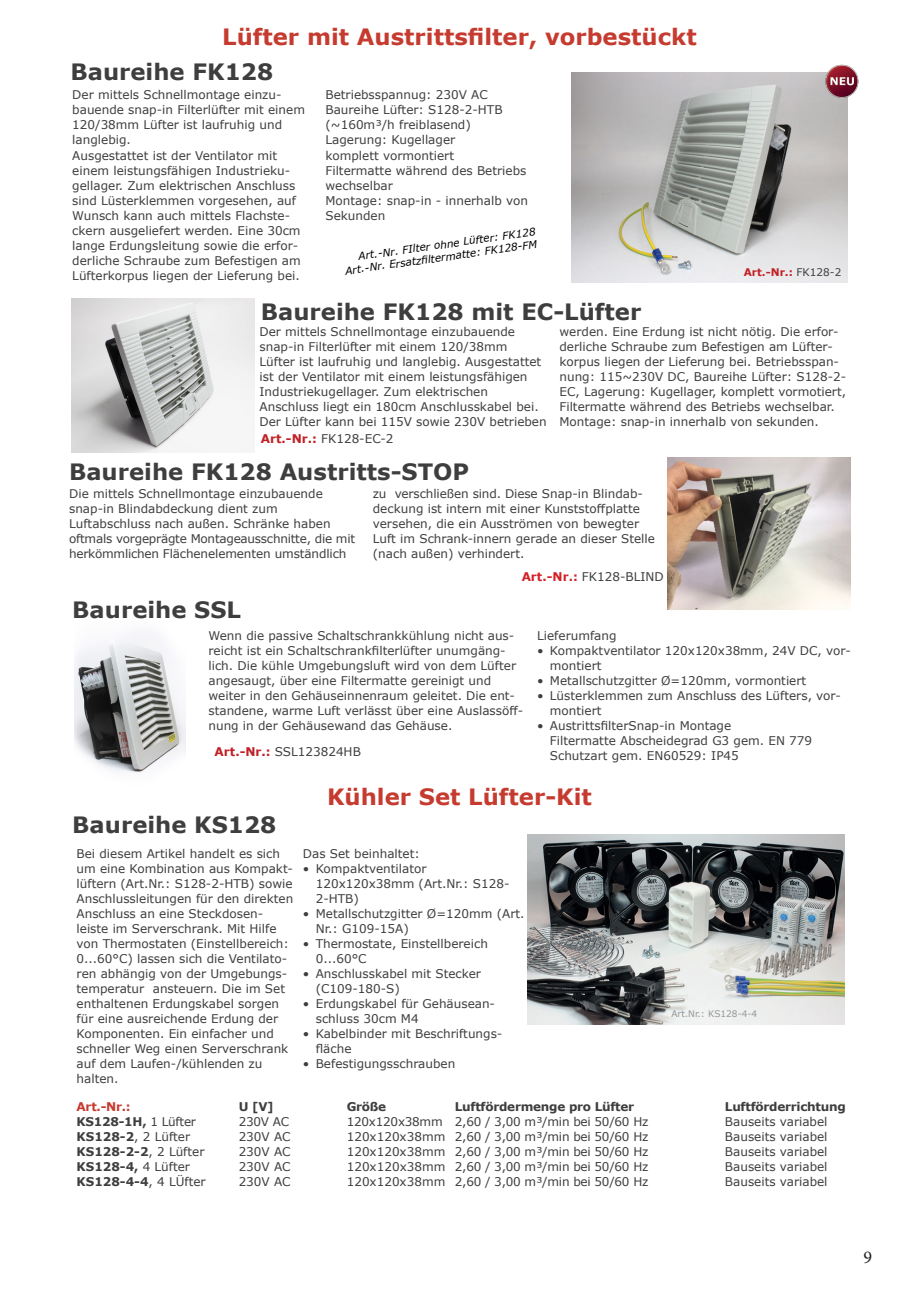
<style>
.page{position:relative;width:919px;height:1289px;background:#fff}
.page>*{position:absolute;margin:0;border:0;box-sizing:border-box;transform-origin:0 0}
.t1{font:700 22.5px "Verdana";color:#3e3e3f}
.t2{font:700 22.5px "Verdana";color:#c63b2f}
.t3{font:18px "Minion Pro";color:#231f20}
.t4{font:12px/15px "Verdana";color:#3e3e3f}
.t5{font:700 12px "Verdana";letter-spacing:-.02em;color:#3e3e3f}
.t6{font:12px "Verdana";letter-spacing:-.02em;color:#3e3e3f}
.t7{font:700 12px "Verdana";color:#c63b2f}
.t8{font:italic 10.5px "Verdana";color:#000}
.t9{font:700 10.5px "Verdana";color:#c12025}
.t10{font:9px "Verdana";color:#939598}
.s1{font-weight:400;color:#3e3e3f}
.s2{font-weight:700;color:#c12025}
.s3{font-weight:700;color:#d3222a}
.s4{font-weight:400}
.s5{font-weight:700}
</style>
<div class="page">
<img style="left:527px;top:834px;width:317px;height:190px">
<img style="left:74px;top:633px;width:111px;height:140px">
<img style="left:571px;top:72px;width:276px;height:211px">
<img style="left:668px;top:457px;width:182px;height:152px">
<img style="left:71px;top:299px;width:183px;height:153px">
<img style="left:824px;top:64px;width:34px;height:36px">
<h1 class="t2" style="left:222px;top:21px;width:476px">Lüfter mit Austrittsfilter, vorbestückt</h1>
<p class="t1" style="left:70px;top:56px;width:204px">Baureihe FK128</p>
<p class="t4" style="left:72px;top:87px;width:234px">Der mittels Schnellmontage einzu&shy;bauende snap-in Filterlüfter mit einem<br>120/38mm Lüfter ist laufruhig und langlebig.</p>
<p class="t4" style="left:72px;top:147px;width:230px">Ausgestattet ist der Ventilator mit einem leistungsfähigen Industrieku&shy;gellager. Zum elektrischen Anschluss sind Lüsterklemmen vorgesehen, auf Wunsch kann auch mittels Flachste&shy;ckern ausgeliefert werden. Eine 30cm lange Erdungsleitung sowie die erfor&shy;derliche Schraube zum Befestigen am Lüfterkorpus liegen der Lieferung bei.</p>
<p class="t4" style="left:325px;top:87px;width:164px">Betriebsspannug: 230V AC</p>
<p class="t4" style="left:325px;top:102px;width:179px">Baureihe Lüfter: S128-2-HTB (~160m³/h freiblasend)</p>
<p class="t4" style="left:325px;top:132px;width:131px">Lagerung: Kugellager</p>
<p class="t4" style="left:325px;top:147px;width:130px">komplett vormontiert</p>
<p class="t4" style="left:325px;top:162px;width:202px">Filtermatte während des Betriebs wechselbar</p>
<p class="t4" style="left:325px;top:192px;width:204px">Montage: snap-in - innerhalb von<br>Sekunden</p>
<p class="t8" style="left:357px;top:249px;width:180px;rotate:-8deg">Art.-Nr. FIlter ohne Lüfter: FK128</p>
<p class="t8" style="left:344px;top:264px;width:195px;rotate:-8deg">Art.-Nr. Ersatzfiltermatte: FK128-FM</p>
<p class="t9" style="left:743px;top:265px;width:99px">Art.-Nr.: <span class="s1">FK128-2</span></p>
<p class="t1" style="left:261px;top:296px;width:382px">Baureihe FK128 mit EC-Lüfter</p>
<p class="t4" style="left:259px;top:323px;width:257px">Der mittels Schnellmontage einzubauende snap-in Filterlüfter mit einem 120/38mm</p>
<p class="t4" style="left:259px;top:353px;width:283px">Lüfter ist laufruhig und langlebig. Ausgestattet ist der Ventilator mit einem leistungsfähigen<br>Industriekugellager. Zum elektrischen</p>
<p class="t4" style="left:259px;top:398px;width:289px">Anschluss liegt ein 180cm Anschlusskabel bei.<br>Der Lüfter kann bei 115V sowie 230V betrieben</p>
<p class="t4" style="left:559px;top:323px;width:288px">werden. Eine Erdung ist nicht nötig. Die erfor&shy;derliche Schraube zum Befestigen am Lüfter&shy;korpus liegen der Lieferung bei. Betriebsspan&shy;nung: 115~230V DC, Baureihe Lüfter: S128-2- EC, Lagerung: Kugellager, komplett vormotiert, Filtermatte während des Betriebs wechselbar.<br>Montage: snap-in innerhalb von sekunden.</p>
<p class="t4" style="left:261px;top:431px;width:134px"><span class="s2">Art.-Nr.:</span> FK128-EC-2</p>
<p class="t1" style="left:69px;top:455px;width:401px">Baureihe FK128 Austritts-STOP</p>
<p class="t4" style="left:69px;top:486px;width:255px">Die mittels Schnellmontage einzubauende snap-in Blindabdeckung dient zum</p>
<p class="t4" style="left:69px;top:516px;width:287px">Luftabschluss nach außen. Schränke haben oftmals vorgeprägte Montageausschnitte, die mit herkömmlichen Flächenelementen umständlich</p>
<p class="t1" style="left:72px;top:594px;width:170px">Baureihe SSL</p>
<p class="t4" style="left:373px;top:486px;width:284px">zu verschließen sind. Diese Snap-in Blindab&shy;deckung ist intern mit einer Kunststoffplatte versehen, die ein Ausströmen von bewegter Luft im Schrank-innern gerade an dieser Stelle (nach außen) verhindert.</p>
<p class="t4" style="left:521px;top:569px;width:143px"><span class="s3">Art.-Nr.:</span> FK128-BLIND</p>
<p class="t4" style="left:208px;top:628px;width:316px">Wenn die passive Schaltschrankkühlung nicht aus&shy;reicht ist ein Schaltschrankfilterlüfter unumgäng&shy;lich. Die kühle Umgebungsluft wird von dem Lüfter angesaugt, über eine Filtermatte gereinigt und weiter in den Gehäuseinnenraum geleitet. Die ent&shy;standene, warme Luft verlässt über eine Auslassöff&shy;nung in der Gehäusewand das Gehäuse.</p>
<p class="t4" style="left:537px;top:628px;width:81px">Lieferumfang</p>
<p class="t4" style="left:550px;top:643px;width:302px;text-indent:-13px">• Kompaktventilator 120x120x38mm, 24V DC, vor&shy;montiert</p>
<p class="t4" style="left:537px;top:673px;width:270px">• Metallschutzgitter Ø=120mm, vormontiert</p>
<p class="t4" style="left:550px;top:688px;width:292px;text-indent:-13px">• Lüsterklemmen zum Anschluss des Lüfters, vor&shy;montiert</p>
<p class="t4" style="left:550px;top:718px;width:264px;text-indent:-13px">• AustrittsfilterSnap-in Montage<br>Filtermatte Abscheidegrad G3 gem. EN 779<br>Schutzart gem. EN60529: IP45</p>
<p class="t4" style="left:214px;top:744px;width:148px"><span class="s2">Art.-Nr.:</span> SSL123824HB</p>
<p class="t1" style="left:72px;top:808px;width:206px">Baureihe KS128</p>
<h1 class="t2" style="left:327px;top:781px;width:266px">Kühler Set Lüfter-Kit</h1>
<p class="t4" style="left:77px;top:845px;width:218px">Bei diesem Artikel handelt es sich um eine Kombination aus Kompakt&shy;lüftern (Art.Nr.: S128-2-HTB) sowie<br>Anschlussleitungen für den direkten<br>Anschluss an eine Steckdosen&shy;leiste im Serverschrank. Mit Hilfe von Thermostaten (Einstellbereich:<br>0...60°C) lassen sich die Ventilato&shy;ren abhängig von der Umgebungs&shy;temperatur ansteuern. Die im Set enthaltenen Erdungskabel sorgen für eine ausreichende Erdung der<br>Komponenten. Ein einfacher und schneller Weg einen Serverschrank auf dem Laufen-/kühlenden zu halten.</p>
<p class="t4" style="left:303px;top:845px;width:118px">Das Set beinhaltet:</p>
<p class="t4" style="left:316px;top:860px;width:195px;text-indent:-13px">• Kompaktventilator<br>120x120x38mm (Art.Nr.: S128-<br>2-HTB)</p>
<p class="t4" style="left:316px;top:905px;width:210px;text-indent:-13px">• Metallschutzgitter Ø=120mm (Art.<br>Nr.: G109-15A)</p>
<p class="t4" style="left:316px;top:935px;width:174px;text-indent:-13px">• Thermostate, Einstellbereich<br>0...60°C</p>
<p class="t4" style="left:316px;top:965px;width:167px;text-indent:-13px">• Anschlusskabel mit Stecker (C109-180-S)</p>
<p class="t4" style="left:316px;top:995px;width:181px;text-indent:-13px">• Erdungskabel für Gehäusean&shy;schluss 30cm M4</p>
<p class="t4" style="left:316px;top:1025px;width:188px;text-indent:-13px">• Kabelbinder mit Beschriftungs&shy;fläche</p>
<p class="t4" style="left:303px;top:1055px;width:154px">• Befestigungsschrauben</p>
<p class="t10" style="left:671px;top:1007px;width:87px">Art.Nr.: KS128-4-4</p>
<p class="t7" style="left:77px;top:1098px;width:56px">Art.-Nr.:</p>
<p class="t5" style="left:239px;top:1098px;width:37px">U [V]</p>
<p class="t5" style="left:347px;top:1098px;width:41px">Größe</p>
<p class="t5" style="left:455px;top:1098px;width:181px">Luftfördermenge pro Lüfter</p>
<p class="t5" style="left:724px;top:1098px;width:122px">Luftförderrichtung</p>
<p class="t5" style="left:77px;top:1113px;width:121px">KS128-1H, <span class="s4">1 Lüfter</span></p>
<p class="t4" style="left:239px;top:1113px;width:52px">230V AC</p>
<p class="t6" style="left:347px;top:1113px;width:303px">120x120x38mm 2,60 / 3,00 m³/min bei 50/60 Hz</p>
<p class="t4" style="left:725px;top:1113px;width:104px">Bauseits variabel</p>
<p class="t4" style="left:77px;top:1128px;width:115px"><span class="s5">KS128-2</span>, 2 Lüfter</p>
<p class="t4" style="left:239px;top:1128px;width:53px">230V AC</p>
<p class="t4" style="left:347px;top:1128px;width:303px">120x120x38mm 2,60 / 3,00 m³/min bei 50/60 Hz</p>
<p class="t4" style="left:725px;top:1128px;width:104px">Bauseits variabel</p>
<p class="t5" style="left:77px;top:1143px;width:129px">KS128-2-2<span class="s4">, 2 Lüfter</span></p>
<p class="t4" style="left:239px;top:1143px;width:53px">230V AC</p>
<p class="t4" style="left:347px;top:1143px;width:303px">120x120x38mm 2,60 / 3,00 m³/min bei 50/60 Hz</p>
<p class="t4" style="left:725px;top:1143px;width:104px">Bauseits variabel</p>
<p class="t5" style="left:77px;top:1158px;width:115px">KS128-4, <span class="s4">4 Lüfter</span></p>
<p class="t4" style="left:239px;top:1158px;width:53px">230V AC</p>
<p class="t4" style="left:347px;top:1158px;width:303px">120x120x38mm 2,60 / 3,00 m³/min bei 50/60 Hz</p>
<p class="t4" style="left:725px;top:1158px;width:104px">Bauseits variabel</p>
<p class="t5" style="left:77px;top:1173px;width:131px">KS128-4-4<span class="s4">, 4 LÜfter</span></p>
<p class="t4" style="left:239px;top:1173px;width:53px">230V AC</p>
<p class="t4" style="left:347px;top:1173px;width:303px">120x120x38mm 2,60 / 3,00 m³/min bei 50/60 Hz</p>
<p class="t4" style="left:725px;top:1173px;width:104px">Bauseits variabel</p>
<h2 class="t3" style="left:863px;top:1245px;width:10px">9</h2>
</div>
